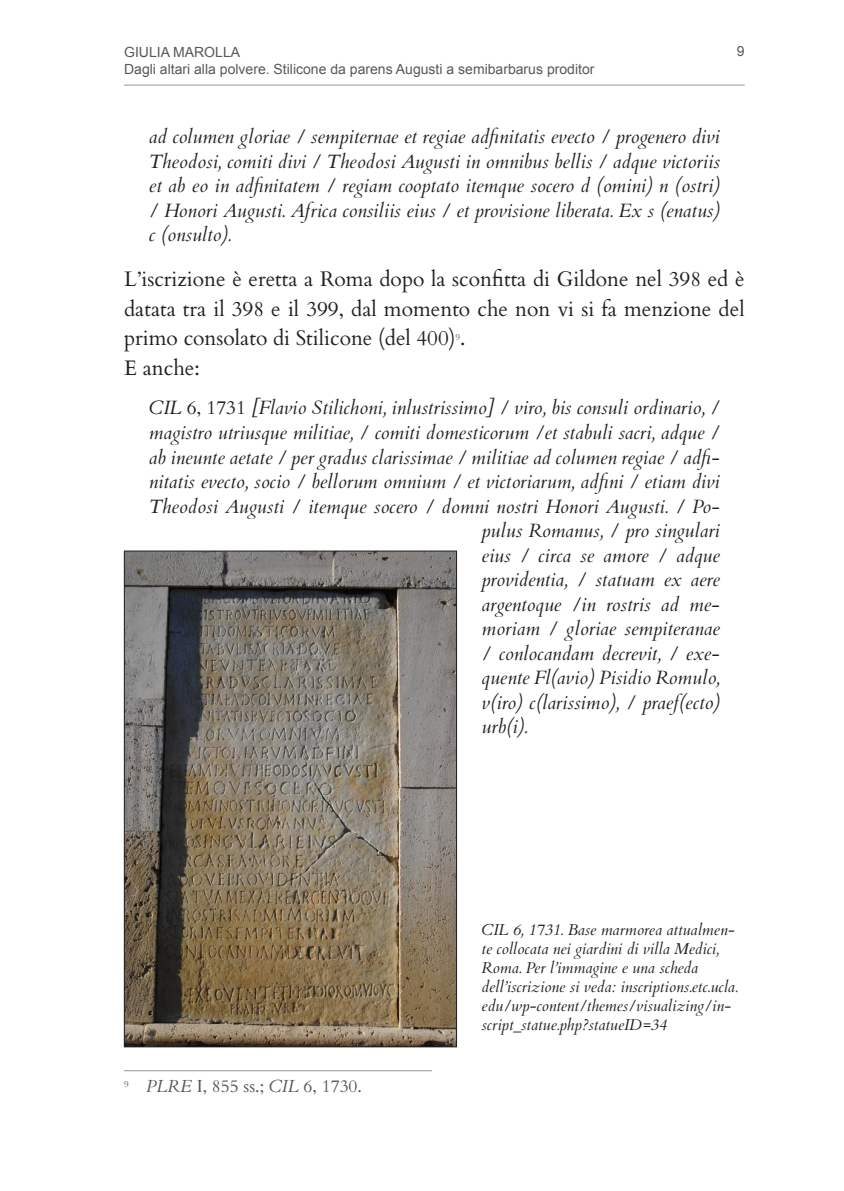
<style>
.page{position:relative;width:844px;height:1191px;background:#fff}
.page>*{position:absolute;margin:0;border:0;box-sizing:border-box;transform-origin:0 0}
.Testo_articoli{font:21px/29.8px "Cardo";color:#231f20;text-align:justify}
.t1{font:italic 19.25px/24.5px "Cardo";color:#231f20;text-align:justify}
.Note{font:17.5px "Cardo";color:#57585a}
.Dida{font:italic 15.75px/18.9px "Cardo";color:#231f20}
.t2{font:14px/16.8px "Arial";color:#57585a}
.Testo_articoli-2{font:9.1px "Baskerville";color:#57585a}
.s1{font-style:normal}
.s2{font-style:italic}
</style>
<div class="page">
<hr style="left:124px;top:85px;width:620px;height:1px;background:#939598">
<hr style="left:124px;top:1070px;width:308px;height:1px;background:#939598">
<img style="left:126px;top:553px;width:328px;height:492px">
<div style="left:124px;top:551px;width:332px;height:496px;border:1px solid #231f20"></div>
<p class="t2" style="left:124px;top:44px;width:472px">Giu lia Marolla<br>Dagli altari alla polvere. Stilicone da parens Augusti a semibarbarus proditor</p>
<p class="t2" style="left:736px;top:43px;width:9px">9</p>
<p class="t1" style="left:149px;top:124px;width:572px">ad columen gloriae / sempiternae et regiae adfinitatis evecto / progenero divi Theodosi, comiti divi / Theodosi Augusti in omnibus bellis / adque victoriis et ab eo in adfinitatem / regiam cooptato itemque socero d (omini) n (ostri) / Honori Augusti. Africa consiliis eius / et provisione liberata. Ex s (enatus) c (onsulto).</p>
<p class="Testo_articoli" style="left:124px;top:263px;width:622px">L’iscrizione è eretta a Roma dopo la sconfitta di Gildone nel 398 ed è datata tra il 398 e il 399, dal momento che non vi si fa menzione del primo consolato di Stilicone (del 400) .</p>
<p class="Testo_articoli-2" style="left:455px;top:331px;width:6px">9</p>
<p class="Testo_articoli" style="left:124px;top:352px;width:77px">E anche:</p>
<p class="t1" style="left:149px;top:395px;width:572px">CIL <span class="s1">6, 1731</span> [Flavio Stilichoni, inlustrissimo] / viro, bis consuli ordinario, /</p>
<p class="t1" style="left:149px;top:420px;width:572px">magistro utriusque militiae, / comiti domesticorum /et stabuli sacri, adque /</p>
<p class="t1" style="left:149px;top:444px;width:572px">ab ineunte aetate / per gradus clarissimae / militiae ad columen regiae / adfi-</p>
<p class="t1" style="left:149px;top:469px;width:572px">nitatis evecto, socio / bellorum omnium / et victoriarum, adfini / etiam divi</p>
<p class="t1" style="left:149px;top:493px;width:572px">Theodosi Augusti / itemque socero / domni nostri Honori Augusti. / Po-</p>
<p class="t1" style="left:481px;top:518px;width:240px">pulus Romanus, / pro singulari</p>
<p class="t1" style="left:481px;top:542px;width:240px">eius / circa se amore / adque</p>
<p class="t1" style="left:481px;top:567px;width:240px">providentia, / statuam ex aere</p>
<p class="t1" style="left:481px;top:591px;width:240px">argentoque /in rostris ad me-</p>
<p class="t1" style="left:481px;top:616px;width:240px">moriam / gloriae sempiteranae</p>
<p class="t1" style="left:481px;top:640px;width:240px">/ conlocandam decrevit, / exe-</p>
<p class="t1" style="left:481px;top:665px;width:240px">quente Fl(avio) Pisidio Romulo,</p>
<p class="t1" style="left:481px;top:689px;width:240px">v(iro) c(larissimo), / praef(ecto)</p>
<p class="t1" style="left:481px;top:714px;width:47px">urb(i).</p>
<p class="Note" style="left:124px;top:1071px;width:239px"><sup>9</sup> <span class="s2">PLRE</span> I, 855 ss.; <span class="s2">CIL</span> 6, 1730.</p>
<p class="Dida" style="left:481px;top:920px;width:257px">CIL 6, 1731. Base marmorea attualmen&shy;te collocata nei giardini di villa Medici, Roma. Per l’immagine e una scheda dell’iscrizione si veda: inscriptions.etc.ucla. edu/wp-content/themes/visualizing/in&shy;script_statue.php?statueID=34</p>
</div>
